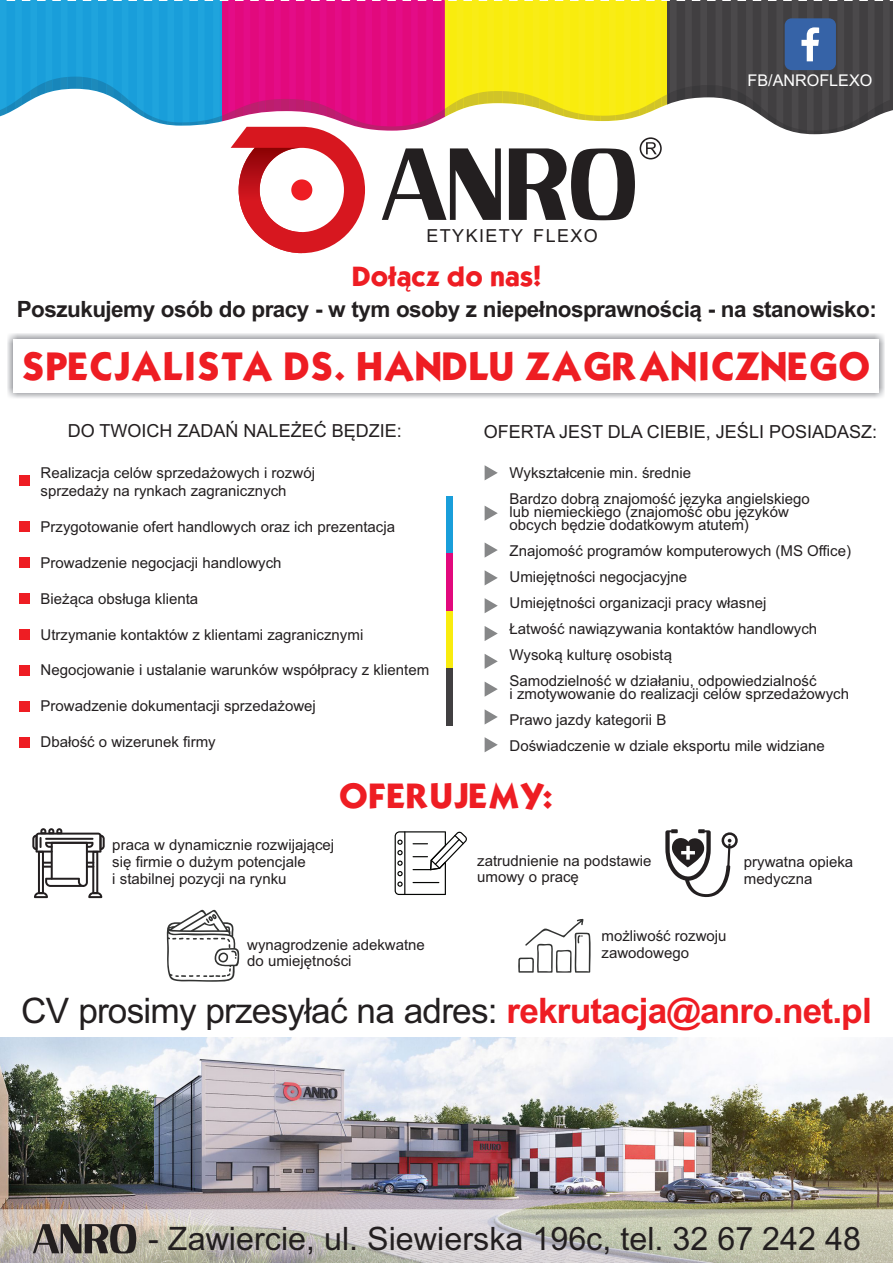
<style>
.page{position:relative;width:893px;height:1263px;background:#fff}
.page>*{position:absolute;margin:0;border:0;box-sizing:border-box;transform-origin:0 0}
.t1{font:35.1px "Arial";letter-spacing:-.025em;color:#231f20}
.t2{font:700 34.2px "Kabana";color:#ee1d23}
.t3{font:32.25px "Arial";color:#231f20}
.t4{font:700 30.3px "Kabana";color:#ee1d23}
.t5{font:700 24px "Kabana";letter-spacing:-.025em;color:#ee1d23}
.t6{font:700 22.5px "Arial";letter-spacing:-.025em;color:#231f20}
.t7{font:18px "Arial";color:#231f20}
.t8{font:18px "Arial";letter-spacing:.075em;color:#231f20}
.t9{font:16.2px "Arial";color:#fff}
.t10{font:15px/26px "Arial";color:#231f20}
.s1{font-weight:700;color:#ee1d23}
</style>
<div class="page">
<img style="left:8px;top:334px;width:876px;height:64px">
<div style="left:13px;top:339px;width:866px;height:54px;background:#fff"></div>
<img style="left:0;top:1038px;width:892px;height:171px">
<svg style="left:0;top:1px;width:889px;height:252px"></svg>
<svg style="left:394px;top:831px;width:73px;height:64px"></svg>
<svg style="left:518px;top:919px;width:72px;height:54px"></svg>
<svg style="left:167px;top:910px;width:72px;height:72px"></svg>
<svg style="left:32px;top:828px;width:73px;height:70px"></svg>
<svg style="left:665px;top:829px;width:73px;height:69px"></svg>
<img style="left:0;top:1209px;width:892px;height:54px">
<svg style="left:33px;top:1224px;width:103px;height:30px;background:#736c65"></svg>
<div style="left:446px;top:496px;width:6px;height:57px;background:#199eda"></div>
<div style="left:446px;top:553px;width:6px;height:58px;background:#e2097d"></div>
<div style="left:446px;top:611px;width:6px;height:58px;background:#f9ec0e"></div>
<div style="left:446px;top:669px;width:6px;height:57px;background:#413f41"></div>
<svg style="left:484px;top:465px;width:13px;height:15px"></svg>
<svg style="left:484px;top:506px;width:13px;height:15px"></svg>
<svg style="left:484px;top:542px;width:13px;height:16px"></svg>
<div style="left:19px;top:557px;width:10px;height:11px;background:#ee1d23"></div>
<div style="left:19px;top:522px;width:10px;height:10px;background:#ee1d23"></div>
<div style="left:19px;top:476px;width:10px;height:10px;background:#ee1d23"></div>
<div style="left:19px;top:593px;width:10px;height:11px;background:#ee1d23"></div>
<div style="left:19px;top:665px;width:10px;height:11px;background:#ee1d23"></div>
<div style="left:19px;top:629px;width:10px;height:11px;background:#ee1d23"></div>
<div style="left:19px;top:701px;width:10px;height:10px;background:#ee1d23"></div>
<div style="left:19px;top:737px;width:10px;height:10px;background:#ee1d23"></div>
<svg style="left:484px;top:570px;width:13px;height:15px"></svg>
<svg style="left:484px;top:598px;width:13px;height:15px"></svg>
<svg style="left:484px;top:626px;width:13px;height:15px"></svg>
<svg style="left:484px;top:654px;width:13px;height:15px"></svg>
<svg style="left:484px;top:682px;width:13px;height:15px"></svg>
<svg style="left:484px;top:709px;width:13px;height:16px"></svg>
<svg style="left:484px;top:737px;width:13px;height:15px"></svg>
<p class="t8" style="left:426px;top:230px;width:172px">ETYKIETY FLEXO</p>
<p class="t9" style="left:747px;top:74px;width:126px">FB/ANROFLEXO</p>
<h3 class="t5" style="left:352px;top:264px;width:191px">Dołącz do nas!</h3>
<h3 class="t6" style="left:17px;top:296px;width:861px">Poszukujemy osób do pracy - w tym osoby z niepełnosprawnością - na stanowisko:</h3>
<h2 class="t2" style="left:22px;top:348px;width:850px">SPECJALISTA DS. HANDLU ZAGRANICZNEGO</h2>
<p class="t7" style="left:68px;top:424px;width:335px">DO TWOICH ZADAŃ NALEŻEĆ BĘDZIE:</p>
<p class="t7" style="left:483px;top:425px;width:395px">OFERTA JEST DLA CIEBIE, JEŚLI POSIADASZ:</p>
<p class="t10" style="left:41px;top:465px;width:276px;line-height:18px">Realizacja celów sprzedażowych i rozwój sprzedaży na rynkach zagranicznych</p>
<p class="t10" style="left:41px;top:515px;width:356px">Przygotowanie ofert handlowych oraz ich prezentacja</p>
<p class="t10" style="left:41px;top:551px;width:242px">Prowadzenie negocjacji handlowych</p>
<p class="t10" style="left:41px;top:587px;width:159px">Bieżąca obsługa klienta</p>
<p class="t10" style="left:41px;top:623px;width:324px">Utrzymanie kontaktów z klientami zagranicznymi</p>
<p class="t10" style="left:41px;top:659px;width:390px">Negocjowanie i ustalanie warunków współpracy z klientem</p>
<p class="t10" style="left:41px;top:695px;width:277px">Prowadzenie dokumentacji sprzedażowej</p>
<p class="t10" style="left:41px;top:730px;width:177px">Dbałość o wizerunek firmy</p>
<p class="t10" style="left:509px;top:461px;width:302px">Wykształcenie min. średnie<br>Bardzo dobrą znajomość języka angielskiego</p>
<p class="t10" style="left:509px;top:507px;width:281px;line-height:13px">lub niemieckiego (znajomość obu języków obcych będzie dodatkowym atutem)</p>
<p class="t10" style="left:509px;top:539px;width:343px">Znajomość programów komputerowych (MS Office)<br>Umiejętności negocjacyjne<br>Umiejętności organizacji pracy własnej<br>Łatwość nawiązywania kontaktów handlowych Wysoką kulturę osobistą<br>Samodzielność w działaniu, odpowiedzialność</p>
<p class="t10" style="left:509px;top:683px;width:341px">i zmotywowanie do realizacji celów sprzedażowych<br>Prawo jazdy kategorii B<br>Doświadczenie w dziale eksportu mile widziane</p>
<h3 class="t4" style="left:338px;top:779px;width:216px">OFERUJEMY:</h3>
<p class="t10" style="left:112px;top:838px;width:223px;line-height:16.8px">praca w dynamicznie rozwijającej się firmie o dużym potencjale<br>i stabilnej pozycji na rynku</p>
<p class="t10" style="left:247px;top:937px;width:179px;line-height:16.8px">wynagrodzenie adekwatne do umiejętności</p>
<p class="t10" style="left:477px;top:853px;width:176px;line-height:16.8px">zatrudnienie na podstawie umowy o pracę</p>
<p class="t10" style="left:601px;top:929px;width:127px;line-height:16.8px">możliwość rozwoju zawodowego</p>
<p class="t10" style="left:744px;top:855px;width:111px;line-height:16.8px">prywatna opieka medyczna</p>
<h1 class="t1" style="left:21px;top:998px;width:851px">CV prosimy przesyłać na adres: <span class="s1">rekrutacja@anro.net.pl</span></h1>
<h3 class="t3" style="left:148px;top:1227px;width:714px">- Zawiercie, ul. Siewierska 196c, tel. 32 67 242 48</h3>
</div>
